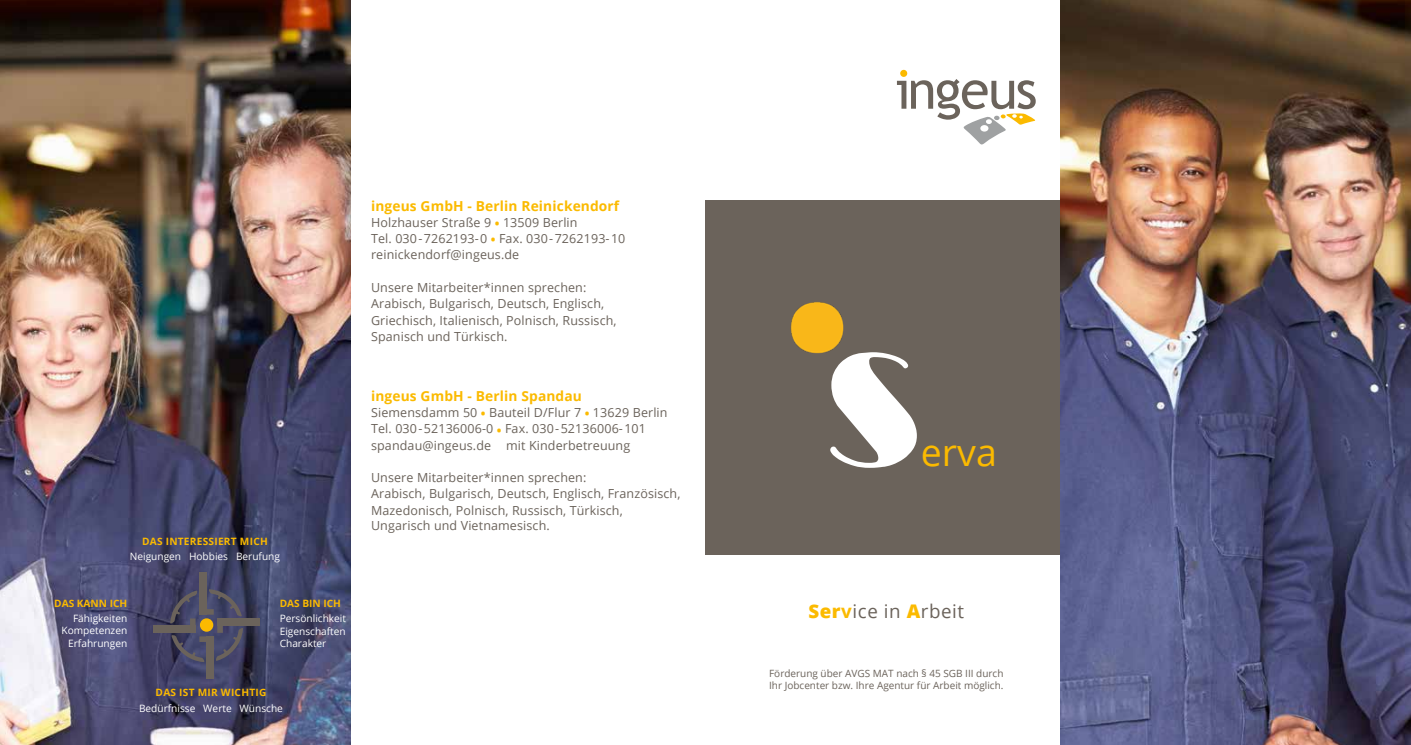
<style>
.page{position:relative;width:1411px;height:745px;background:#fff}
.page>*{position:absolute;margin:0;border:0;box-sizing:border-box;transform-origin:0 0}
.t1{font:156.25px "LTC Broadway";color:#fff}
.t2{font:37.5px "Open Sans";color:#fbba00}
.t3{font:18.75px "Open Sans";letter-spacing:.03em;color:#6b635b}
.t4{font:700 13.75px "Open Sans";letter-spacing:.01em;color:#fbba00}
.t5{font:12.5px/16.2px "Open Sans";letter-spacing:.01em;color:#6b635b}
.t6{font:10.12px/12.4px "Open Sans";color:#fff;text-align:right}
.t7{font:700 10.12px "Open Sans";letter-spacing:.025em;color:#fbba00}
.t8{font:700 10.12px "Open Sans";color:#fbba00}
.t9{font:10px/12px "Open Sans";color:#6b635b}
.s1{font-weight:700;color:#fbba00}
.s2{font-weight:800;color:#fbba00}
</style>
<div class="page">
<img style="left:1059px;top:0;width:351px;height:744px">
<img style="left:0;top:0;width:351px;height:744px">
<div style="left:705px;top:200px;width:354px;height:354px;background:#6b635b"></div>
<img style="left:790px;top:302px;width:54px;height:52px">
<div style="left:900px;top:70px;width:7px;height:7px;background:#fbba00;border-radius:50%"></div>
<svg style="left:896px;top:79px;width:139px;height:65px"></svg>
<div style="left:153px;top:625px;width:42px;height:7px;background:#6b635b"></div>
<div style="left:199px;top:572px;width:7px;height:42px;background:#6b635b"></div>
<div style="left:207px;top:636px;width:7px;height:42px;background:#6b635b"></div>
<svg style="left:154px;top:573px;width:105px;height:104px;background:#46455f"></svg>
<div style="left:200px;top:618px;width:13px;height:13px;background:#fbba00;border-radius:50%"></div>
<p class="t7" style="left:142px;top:533px;width:127px">DAS INTERESSIERT MICH</p>
<p class="t6" style="left:130px;top:549px;width:152px">Neigungen Hobbies Berufung</p>
<p class="t8" style="left:54px;top:595px;width:75px">DAS KANN ICH</p>
<p class="t6" style="left:61px;top:611px;width:67px">Fähigkeiten<br>Kompetenzen<br>Erfahrungen</p>
<p class="t8" style="left:280px;top:595px;width:63px">DAS BIN ICH</p>
<p class="t6" style="left:280px;top:611px;width:68px;text-align:justify">Persönlichkeit Eigenschaften Charakter</p>
<p class="t7" style="left:156px;top:685px;width:112px">DAS IST MIR WICHTIG</p>
<p class="t6" style="left:139px;top:701px;width:145px">Bedürfnisse Werte Wünsche</p>
<p class="t4" style="left:371px;top:196px;width:250px">ingeus GmbH - Berlin Reinickendorf</p>
<p class="t5" style="left:371px;top:214px;width:256px">Holzhauser Straße 9 <span class="s1">•</span> 13509 Berlin<br>Tel. 030-7262193-0 <span class="s1">•</span> Fax. 030-7262193-10 reinickendorf@ingeus.de</p>
<p class="t5" style="left:371px;top:279px;width:247px">Unsere Mitarbeiter*innen sprechen:<br>Arabisch, Bulgarisch, Deutsch, Englisch, Griechisch, Italienisch, Polnisch, Russisch, Spanisch und Türkisch.</p>
<p class="t4" style="left:371px;top:386px;width:212px">ingeus GmbH - Berlin Spandau</p>
<p class="t5" style="left:371px;top:404px;width:298px">Siemensdamm 50 <span class="s1">•</span> Bauteil D/Flur 7 <span class="s1">•</span> 13629 Berlin<br>Tel. 030-52136006-0 <span class="s1">•</span> Fax. 030-52136006-101 spandau@ingeus.de mit Kinderbetreuung</p>
<p class="t5" style="left:371px;top:469px;width:311px">Unsere Mitarbeiter*innen sprechen:<br>Arabisch, Bulgarisch, Deutsch, Englisch, Französisch,<br>Mazedonisch, Polnisch, Russisch, Türkisch,</p>
<p class="t5" style="left:371px;top:516px;width:180px">Ungarisch und Vietnamesisch.</p>
<h1 class="t1" style="left:821px;top:319px;width:105px">S</h1>
<h2 class="t2" style="left:920px;top:426px;width:77px">erva</h2>
<h3 class="t3" style="left:808px;top:598px;width:157px"><span class="s2">Ser</span><span class="s1">v</span>ice in <span class="s2">A</span>rbeit</h3>
<p class="t9" style="left:769px;top:667px;width:236px">Förderung über AVGS MAT nach § 45 SGB III durch<br>Ihr Jobcenter bzw. Ihre Agentur für Arbeit möglich.</p>
</div>
